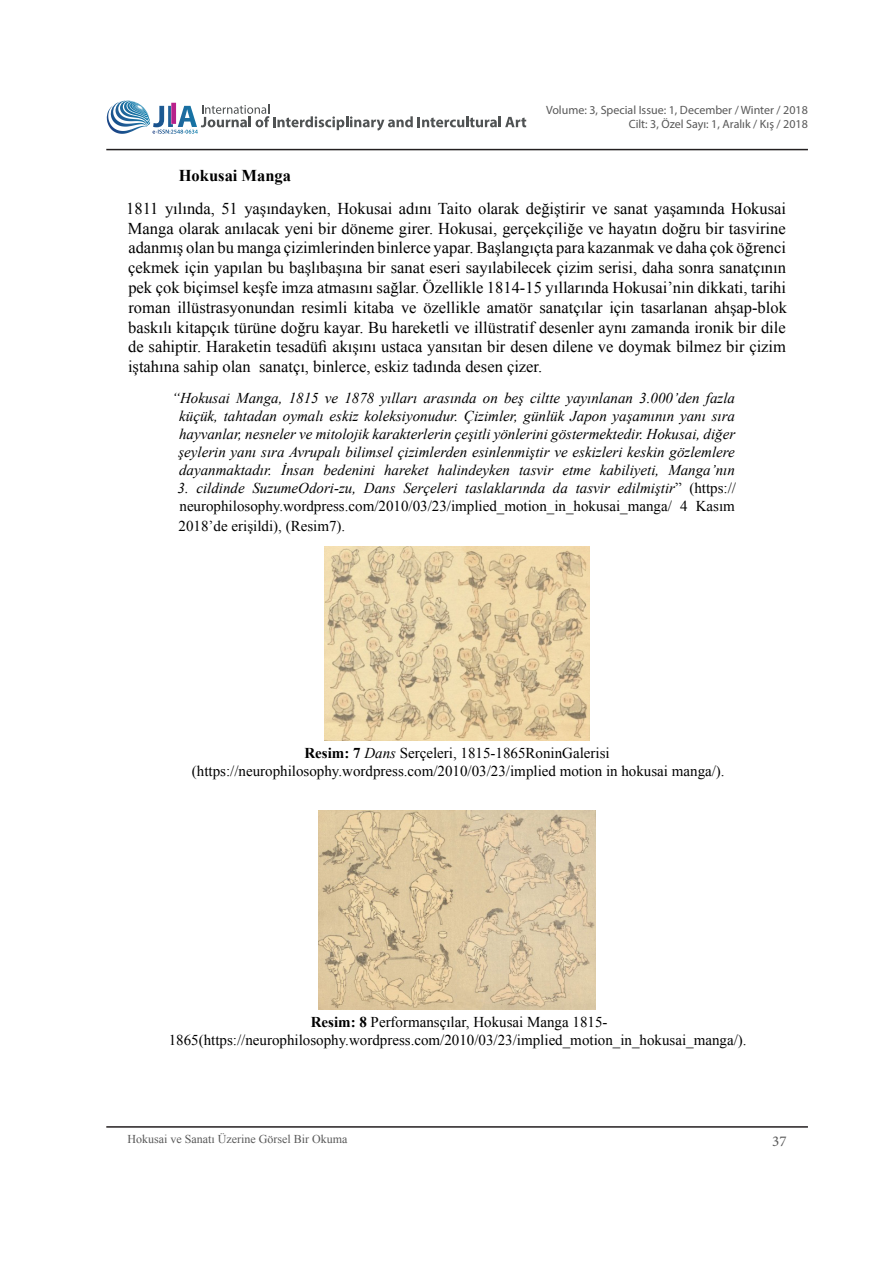
<style>
.page{position:relative;width:893px;height:1263px;background:#fff}
.page>*{position:absolute;margin:0;border:0;box-sizing:border-box;transform-origin:0 0}
.t1{font:16.5px/19.8px "Times New Roman";color:#000;text-align:justify}
.t2{font:700 16.5px "Times New Roman";color:#000}
.t3{font:15px/18px "Times New Roman";color:#000}
.t4{font:italic 15px/18px "Times New Roman";color:#000;text-align:center}
.t5{font:15px "Minion Pro";color:#585858}
.t6{font:12px/14.4px "Myriad Pro";color:#585858;text-align:right}
.t7{font:12px "Times New Roman";color:#585858}
.s1{font-style:italic}
.s2{font-weight:700}
</style>
<div class="page">
<hr style="left:106px;top:1126px;width:702px;height:2px;background:#231f20">
<hr style="left:106px;top:149px;width:702px;height:1px;background:#231f20">
<svg style="left:106px;top:100px;width:420px;height:34px"></svg>
<img style="left:325px;top:547px;width:264px;height:193px">
<img style="left:318px;top:810px;width:278px;height:199px">
<p class="t6" style="left:546px;top:102px;width:263px">Volume: 3, Special Issue: 1, December / Winter / 2018<br>Cilt: 3, Özel Sayı: 1, Aralık / Kış / 2018</p>
<p class="t2" style="left:179px;top:164px;width:114px">Hokusai Manga</p>
<p class="t1" style="left:126px;top:198px;width:662px">1811 yılında, 51 yaşındayken, Hokusai adını Taito olarak değiştirir ve sanat yaşamında Hokusai Manga olarak anılacak yeni bir döneme girer. Hokusai, gerçekçiliğe ve hayatın doğru bir tasvirine adanmış olan bu manga çizimlerinden binlerce yapar. Başlangıçta para kazanmak ve daha çok öğrenci çekmek için yapılan bu başlıbaşına bir sanat eseri sayılabilecek çizim serisi, daha sonra sanatçının pek çok biçimsel keşfe imza atmasını sağlar. Özellikle 1814-15 yıllarında Hokusai’nin dikkati, tarihi roman illüstrasyonundan resimli kitaba ve özellikle amatör sanatçılar için tasarlanan ahşap-blok baskılı kitapçık türüne doğru kayar. Bu hareketli ve illüstratif desenler aynı zamanda ironik bir dile de sahiptir. Haraketin tesadüfi akışını ustaca yansıtan bir desen dilene ve doymak bilmez bir çizim iştahına sahip olan sanatçı, binlerce, eskiz tadında desen çizer.</p>
<p class="t4" style="left:172px;top:389px;width:565px">“Hokusai Manga, 1815 ve 1878 yılları arasında on beş ciltte yayınlanan 3.000’den fazla küçük, tahtadan oymalı eskiz koleksiyonudur. Çizimler, günlük Japon yaşamının yanı sıra hayvanlar, nesneler ve mitolojik karakterlerin çeşitli yönlerini göstermektedir. Hokusai, diğer şeylerin yanı sıra Avrupalı bilimsel çizimlerden esinlenmiştir ve eskizleri keskin gözlemlere dayanmaktadır. İnsan bedenini hareket halindeyken tasvir etme kabiliyeti, Manga’nın</p>
<p class="t3" style="left:177px;top:479px;width:560px"><span class="s1">3. cildinde SuzumeOdori-zu, Dans Serçeleri taslaklarında da tasvir edilmiştir</span>” (https:// neurophilosophy.wordpress.com/2010/03/23/implied_motion_in_hokusai_manga/ 4 Kasım</p>
<p class="t3" style="left:179px;top:517px;width:168px">2018’de erişildi), (Resim7).</p>
<p class="t3" style="left:304px;top:744px;width:307px"><span class="s2">Resim: 7</span> <span class="s1">Dans</span> Serçeleri, 1815-1865RoninGalerisi</p>
<p class="t3" style="left:192px;top:762px;width:534px">(https://neurophilosophy.wordpress.com/2010/03/23/implied motion in hokusai manga/).</p>
<p class="t3" style="left:311px;top:1013px;width:298px"><span class="s2">Resim: 8</span> Performansçılar, Hokusai Manga 1815-</p>
<p class="t3" style="left:169px;top:1031px;width:579px">1865(https://neurophilosophy.wordpress.com/2010/03/23/implied_motion_in_hokusai_manga/).</p>
<p class="t7" style="left:128px;top:1131px;width:221px">Hokusai ve Sanatı Üzerine Görsel Bir Okuma</p>
<p class="t5" style="left:772px;top:1131px;width:16px">37</p>
</div>
